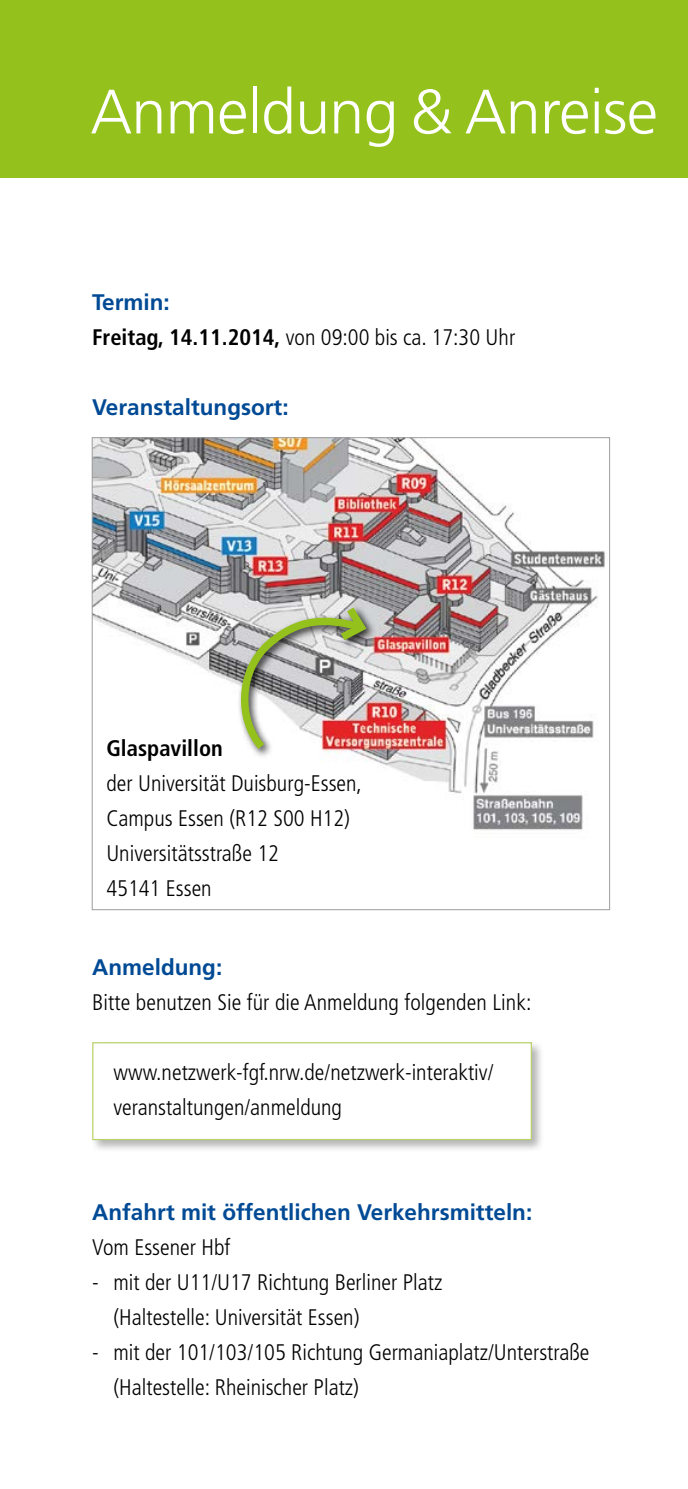
<style>
.page{position:relative;width:688px;height:1489px;background:#fff}
.page>*{position:absolute;margin:0;border:0;box-sizing:border-box;transform-origin:0 0}
.t1{font:300 62.5px "Frutiger LT Std";letter-spacing:-.01em;color:#fff}
.t2{font:300 condensed 22.5px/35px "Frutiger LT Std";color:#000}
.t3{font:700 22.5px "Frutiger LT Std";color:#004a95}
.t4{font:700 condensed 22.5px "Frutiger LT Std";color:#000}
.s1{font-weight:700;font-stretch:normal;color:#004a95}
.s2{font-weight:700}
</style>
<div class="page">
<div style="left:0;top:0;width:687px;height:177px;background:#94c11c"></div>
<div style="left:90px;top:1039px;width:454px;height:113px;background:#000;opacity:.3"></div>
<div style="left:92px;top:1042px;width:439px;height:98px;background:#fff;border:1px solid #b9d36b"></div>
<img style="left:94px;top:439px;width:513px;height:391px">
<div style="left:237px;top:604px;width:139px;height:155px;background:#000;opacity:.8"></div>
<svg style="left:237px;top:599px;width:134px;height:158px"></svg>
<h1 class="t1" style="left:90px;top:76px;width:569px">Anmeldung &amp; Anreise</h1>
<p class="t2" style="left:92px;top:284px;width:424px"><span class="s1">Termin:<br></span><span class="s2">Freitag, 14.11.2014,</span> von 09:00 bis ca. 17:30 Uhr</p>
<p class="t3" style="left:92px;top:393px;width:198px">Veranstaltungsort:</p>
<p class="t4" style="left:106px;top:735px;width:118px">Glaspavillon</p>
<p class="t2" style="left:106px;top:766px;width:257px">der Universität Duisburg-Essen,<br>Campus Essen (R12 S00 H12)<br>Universitätsstraße 12<br>45141 Essen</p>
<p class="t3" style="left:92px;top:953px;width:132px">Anmeldung:</p>
<p class="t2" style="left:92px;top:984px;width:440px">Bitte benutzen Sie für die Anmeldung folgenden Link:</p>
<p class="t2" style="left:113px;top:1054px;width:381px">www.netzwerk-fgf.nrw.de/netzwerk-interaktiv/ veranstaltungen/anmeldung</p>
<p class="t3" style="left:92px;top:1198px;width:441px">Anfahrt mit öffentlichen Verkehrsmitteln:</p>
<p class="t2" style="left:92px;top:1229px;width:139px">Vom Essener Hbf</p>
<p class="t2" style="left:113px;top:1264px;width:330px;text-indent:-21px">- mit der U11/U17 Richtung Berliner Platz (Haltestelle: Universität Essen)</p>
<p class="t2" style="left:113px;top:1334px;width:477px;text-indent:-21px">- mit der 101/103/105 Richtung Germaniaplatz/Unterstraße (Haltestelle: Rheinischer Platz)</p>
</div>
